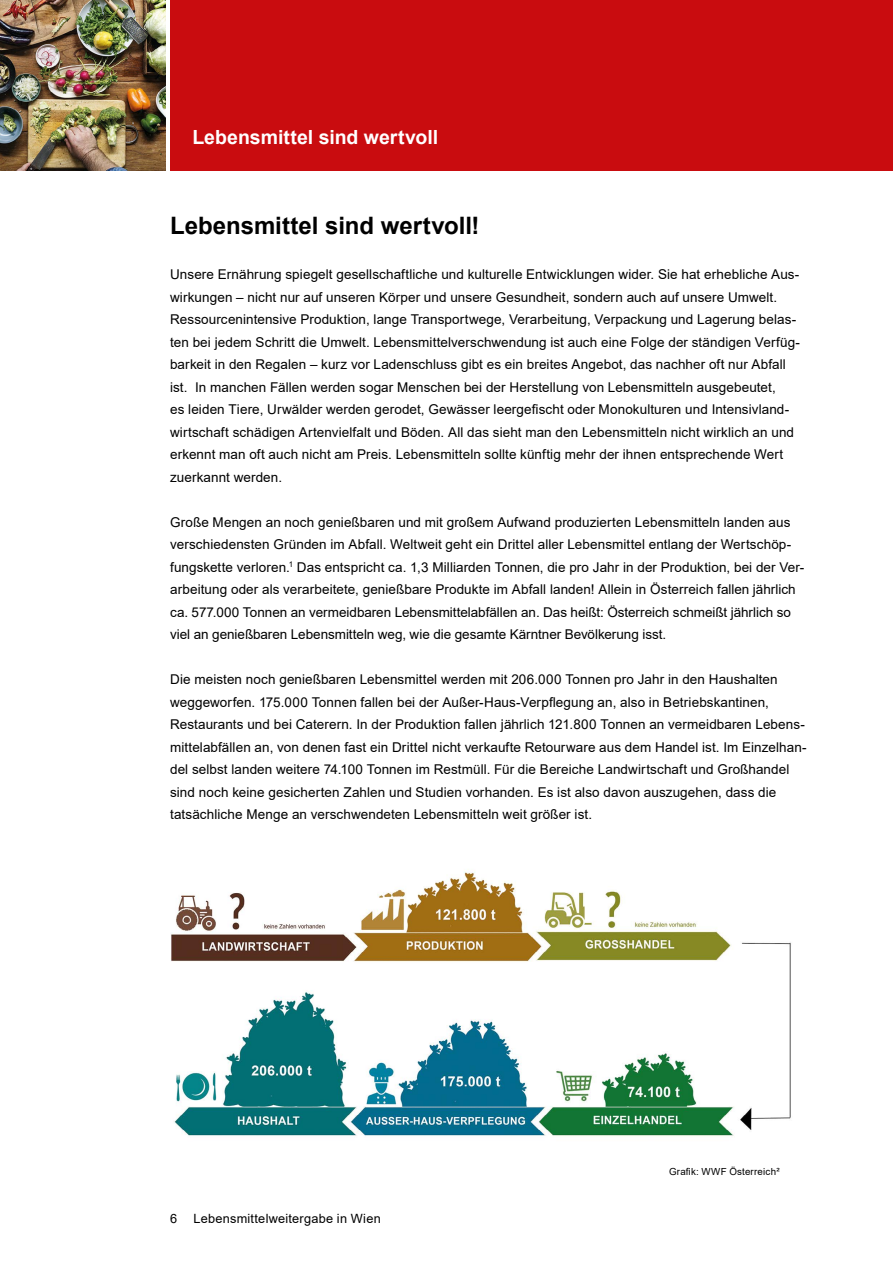
<style>
.page{position:relative;width:893px;height:1263px;background:#fff}
.page>*{position:absolute;margin:0;border:0;box-sizing:border-box;transform-origin:0 0}
.t1{font:700 24px "Arial";color:#000}
.t2{font:700 19.5px "Arial";color:#fff}
.t3{font:13.5px/22.5px "Arial";letter-spacing:.005em;color:#000}
.t4{font:12.75px "Arial";letter-spacing:.02em;color:#000}
.t5{font:9.75px "Arial";letter-spacing:.02em;color:#000}
</style>
<div class="page">
<img style="left:0;top:0;width:166px;height:170px">
<div style="left:170px;top:0;width:723px;height:170px;background:#c90c0f"></div>
<img style="left:170px;top:871px;width:621px;height:265px">
<h2 class="t2" style="left:192px;top:123px;width:247px">Lebensmittel sind wertvoll</h2>
<h2 class="t1" style="left:170px;top:209px;width:311px">Lebensmittel sind wertvoll!</h2>
<p class="t3" style="left:170px;top:263px;width:631px">Unsere Ernährung spiegelt gesellschaftliche und kulturelle Entwicklungen wider. Sie hat erhebliche Aus&shy;wirkungen – nicht nur auf unseren Körper und unsere Gesundheit, sondern auch auf unsere Umwelt.<br>Ressourcenintensive Produktion, lange Transportwege, Verarbeitung, Verpackung und Lagerung belas&shy;ten bei jedem Schritt die Umwelt. Lebensmittelverschwendung ist auch eine Folge der ständigen Verfüg&shy;barkeit in den Regalen – kurz vor Ladenschluss gibt es ein breites Angebot, das nachher oft nur Abfall ist. In manchen Fällen werden sogar Menschen bei der Herstellung von Lebensmitteln ausgebeutet,<br>es leiden Tiere, Urwälder werden gerodet, Gewässer leergefischt oder Monokulturen und Intensivland&shy;wirtschaft schädigen Artenvielfalt und Böden. All das sieht man den Lebensmitteln nicht wirklich an und erkennt man oft auch nicht am Preis. Lebensmitteln sollte künftig mehr der ihnen entsprechende Wert zuerkannt werden.</p>
<p class="t3" style="left:170px;top:510px;width:636px">Große Mengen an noch genießbaren und mit großem Aufwand produzierten Lebensmitteln landen aus verschiedensten Gründen im Abfall. Weltweit geht ein Drittel aller Lebensmittel entlang der Wertschöp&shy;fungskette verloren.<sup>1</sup> Das entspricht ca. 1,3 Milliarden Tonnen, die pro Jahr in der Produktion, bei der Ver&shy;arbeitung oder als verarbeitete, genießbare Produkte im Abfall landen! Allein in Österreich fallen jährlich ca. 577.000 Tonnen an vermeidbaren Lebensmittelabfällen an. Das heißt: Österreich schmeißt jährlich so viel an genießbaren Lebensmitteln weg, wie die gesamte Kärntner Bevölkerung isst.</p>
<p class="t3" style="left:170px;top:668px;width:609px">Die meisten noch genießbaren Lebensmittel werden mit 206.000 Tonnen pro Jahr in den Haushalten</p>
<p class="t3" style="left:170px;top:690px;width:600px">weggeworfen. 175.000 Tonnen fallen bei der Außer-Haus-Verpflegung an, also in Betriebskantinen,</p>
<p class="t3" style="left:170px;top:713px;width:638px">Restaurants und bei Caterern. In der Produktion fallen jährlich 121.800 Tonnen an vermeidbaren Lebens&shy;mittelabfällen an, von denen fast ein Drittel nicht verkaufte Retourware aus dem Handel ist. Im Einzelhan&shy;del selbst landen weitere 74.100 Tonnen im Restmüll. Für die Bereiche Landwirtschaft und Großhandel sind noch keine gesicherten Zahlen und Studien vorhanden. Es ist also davon auszugehen, dass die tatsächliche Menge an verschwendeten Lebensmitteln weit größer ist.</p>
<p class="t4" style="left:170px;top:1210px;width:9px">6</p>
<p class="t4" style="left:193px;top:1210px;width:189px">Lebensmittelweitergabe in Wien</p>
<p class="t5" style="left:669px;top:1165px;width:112px">Grafik: WWF Österreich²</p>
</div>
